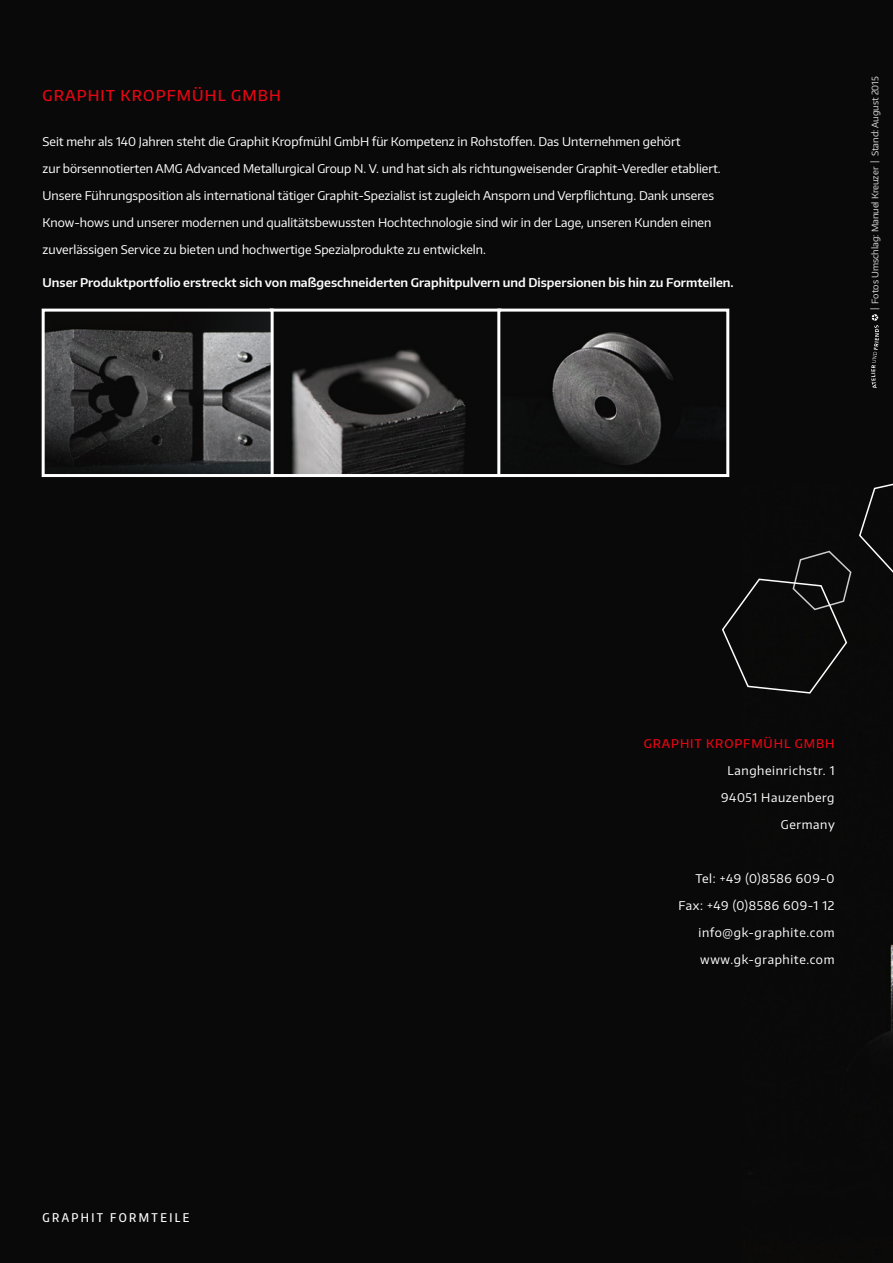
<style>
.page{position:relative;width:893px;height:1263px;background:#090909}
.page>*{position:absolute;margin:0;border:0;box-sizing:border-box;transform-origin:0 0}
.t1{font:500 15px "Encode Sans";letter-spacing:.075em;color:#e30613}
.t2{font:12px "Encode Sans";color:#fff}
.t3{font:12px "Encode Sans";letter-spacing:.05em;color:#fff}
.t4{font:600 12px "Encode Sans";color:#fff}
.t5{font:500 12px "Encode Sans";letter-spacing:.075em;color:#e30613}
.t6{font:500 12px "Encode Sans Condensed";letter-spacing:.2em;color:#fff}
.t7{font:9px "Encode Sans";color:#fff}
</style>
<div class="page">
<div style="left:721px;top:550px;width:131px;height:144px;background:#0a0a09"></div>
<img style="left:46px;top:313px;width:679px;height:160px">
<div style="left:269px;top:309px;width:232px;height:168px;border:3px solid #fff"></div>
<div style="left:497px;top:309px;width:232px;height:168px;border:3px solid #fff"></div>
<div style="left:42px;top:309px;width:232px;height:168px;border:3px solid #fff"></div>
<svg style="left:871px;top:314px;width:8px;height:74px"></svg>
<svg style="left:858px;top:476px;width:35px;height:97px;background:#161616"></svg>
<p class="t1" style="left:43px;top:86px;width:240px">GRAPHIT KROPFMÜHL GMBH</p>
<p class="t2" style="left:43px;top:134px;width:639px">Seit mehr als 140 Jahren steht die Graphit Kropfmühl GmbH für Kompetenz in Rohstoffen. Das Unternehmen gehört</p>
<p class="t2" style="left:43px;top:161px;width:680px">zur börsennotierten AMG Advanced Metallurgical Group N. V. und hat sich als richtungweisender Graphit-Veredler etabliert.</p>
<p class="t2" style="left:43px;top:188px;width:673px">Unsere Führungsposition als international tätiger Graphit-Spezialist ist zugleich Ansporn und Verpflichtung. Dank unseres</p>
<p class="t2" style="left:43px;top:215px;width:670px">Know-hows und unserer modernen und qualitätsbewussten Hochtechnologie sind wir in der Lage, unseren Kunden einen</p>
<p class="t2" style="left:43px;top:242px;width:445px">zuverlässigen Service zu bieten und hochwertige Spezialprodukte zu entwickeln.</p>
<p class="t4" style="left:43px;top:275px;width:693px">Unser Produktportfolio erstreckt sich von maßgeschneiderten Graphitpulvern und Dispersionen bis hin zu Formteilen.</p>
<p class="t7" style="left:869px;top:310px;width:236px;rotate:-90deg">| Fotos Umschlag: Manuel Kreuzer | Stand: August 2015</p>
<p class="t6" style="left:43px;top:1209px;width:148px">GRAPHIT FORMTEILE</p>
<p class="t5" style="left:644px;top:736px;width:192px">GRAPHIT KROPFMÜHL GMBH</p>
<p class="t3" style="left:728px;top:763px;width:108px">Langheinrichstr. 1</p>
<p class="t3" style="left:721px;top:790px;width:115px">94051 Hauzenberg</p>
<p class="t3" style="left:781px;top:817px;width:55px">Germany</p>
<p class="t3" style="left:696px;top:871px;width:140px">Tel: +49 (0)8586 609-0</p>
<p class="t3" style="left:679px;top:898px;width:157px">Fax: +49 (0)8586 609-1 12</p>
<p class="t3" style="left:698px;top:925px;width:137px">info@gk-graphite.com</p>
<p class="t3" style="left:700px;top:952px;width:136px">www.gk-graphite.com</p>
</div>
